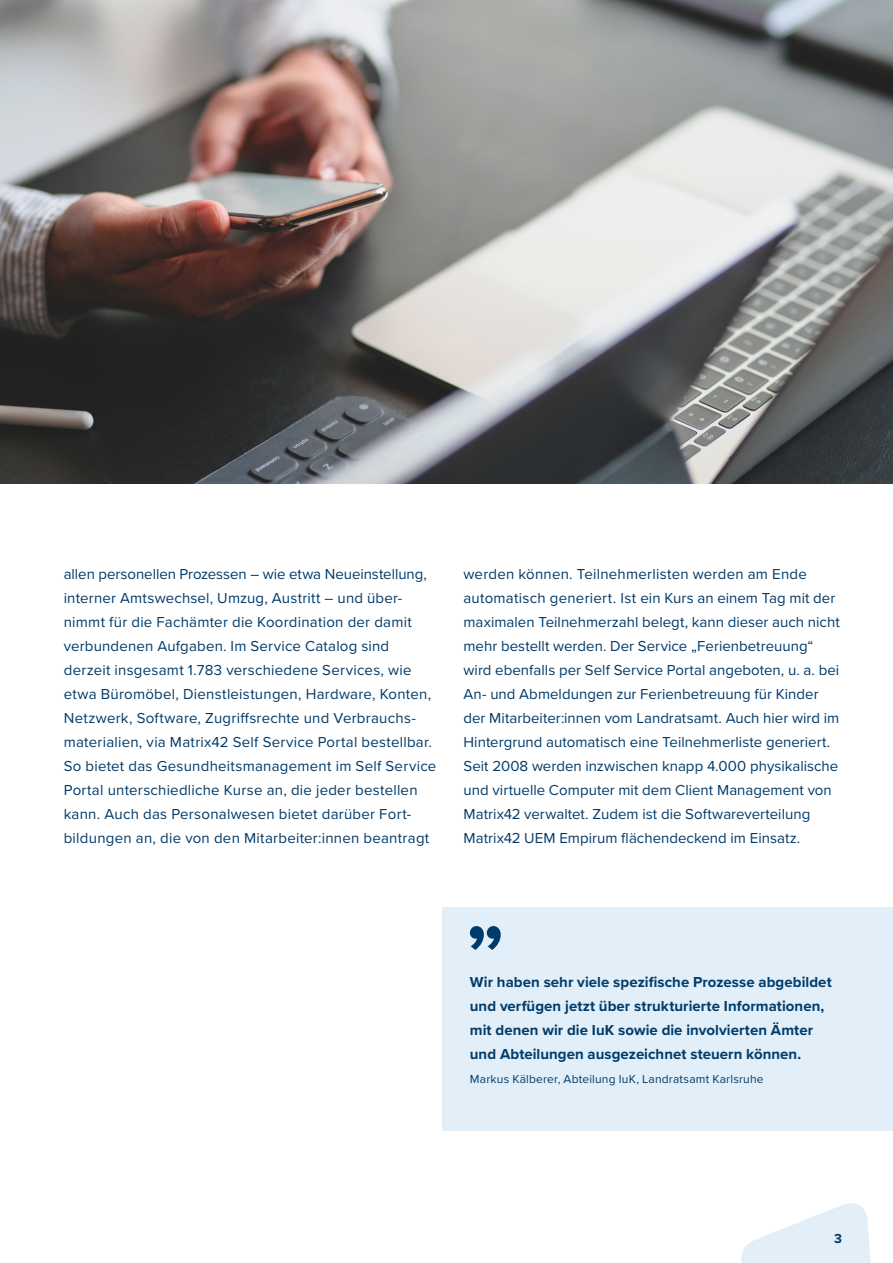
<style>
.page{position:relative;width:893px;height:1263px;background:#fff}
.page>*{position:absolute;margin:0;border:0;box-sizing:border-box;transform-origin:0 0}
.t1{font:15px/24px "Proxima Nova";letter-spacing:.01em;color:#003a69}
.t2{font:700 15px/24px "Proxima Nova";letter-spacing:.005em;color:#003c6b}
.t3{font:700 13.5px "Proxima Nova";color:#003a69}
.t4{font:12px "Proxima Nova";letter-spacing:.015em;color:#003c6b}
</style>
<div class="page">
<svg style="left:741px;top:1203px;width:130px;height:60px"></svg>
<div style="left:442px;top:907px;width:451px;height:224px;background:#e2eef8"></div>
<svg style="left:470px;top:926px;width:31px;height:24px"></svg>
<img style="left:0;top:0;width:893px;height:483px">
<p class="t1" style="left:64px;top:561px;width:374px">allen personellen Prozessen – wie etwa Neueinstellung, interner Amtswechsel, Umzug, Austritt – und über&shy;nimmt für die Fachämter die Koordination der damit verbundenen Aufgaben. Im Service Catalog sind derzeit insgesamt 1.783 verschiedene Services, wie etwa Büromöbel, Dienstleistungen, Hardware, Konten, Netzwerk, Software, Zugriffsrechte und Verbrauchs&shy;materialien, via Matrix42 Self Service Portal bestellbar.<br>So bietet das Gesundheitsmanagement im Self Service Portal unterschiedliche Kurse an, die jeder bestellen kann. Auch das Personalwesen bietet darüber Fort&shy;bildungen an, die von den Mitarbeiter:innen beantragt</p>
<p class="t1" style="left:463px;top:561px;width:378px">werden können. Teilnehmerlisten werden am Ende automatisch generiert. Ist ein Kurs an einem Tag mit der maximalen Teilnehmerzahl belegt, kann dieser auch nicht mehr bestellt werden. Der Service „Ferienbetreuung“ wird ebenfalls per Self Service Portal angeboten, u. a. bei An- und Abmeldungen zur Ferienbetreuung für Kinder der Mitarbeiter:innen vom Landratsamt. Auch hier wird im Hintergrund automatisch eine Teilnehmerliste generiert.<br>Seit 2008 werden inzwischen knapp 4.000 physikalische und virtuelle Computer mit dem Client Management von Matrix42 verwaltet. Zudem ist die Softwareverteilung Matrix42 UEM Empirum flächendeckend im Einsatz.</p>
<p class="t2" style="left:470px;top:970px;width:363px">Wir haben sehr viele spezifische Prozesse abgebildet und verfügen jetzt über strukturierte Informationen, mit denen wir die IuK sowie die involvierten Ämter und Abteilungen ausgezeichnet steuern können.</p>
<p class="t4" style="left:470px;top:1070px;width:295px">Markus Kälberer, Abteilung IuK, Landratsamt Karlsruhe</p>
<p class="t3" style="left:834px;top:1228px;width:9px">3</p>
</div>
